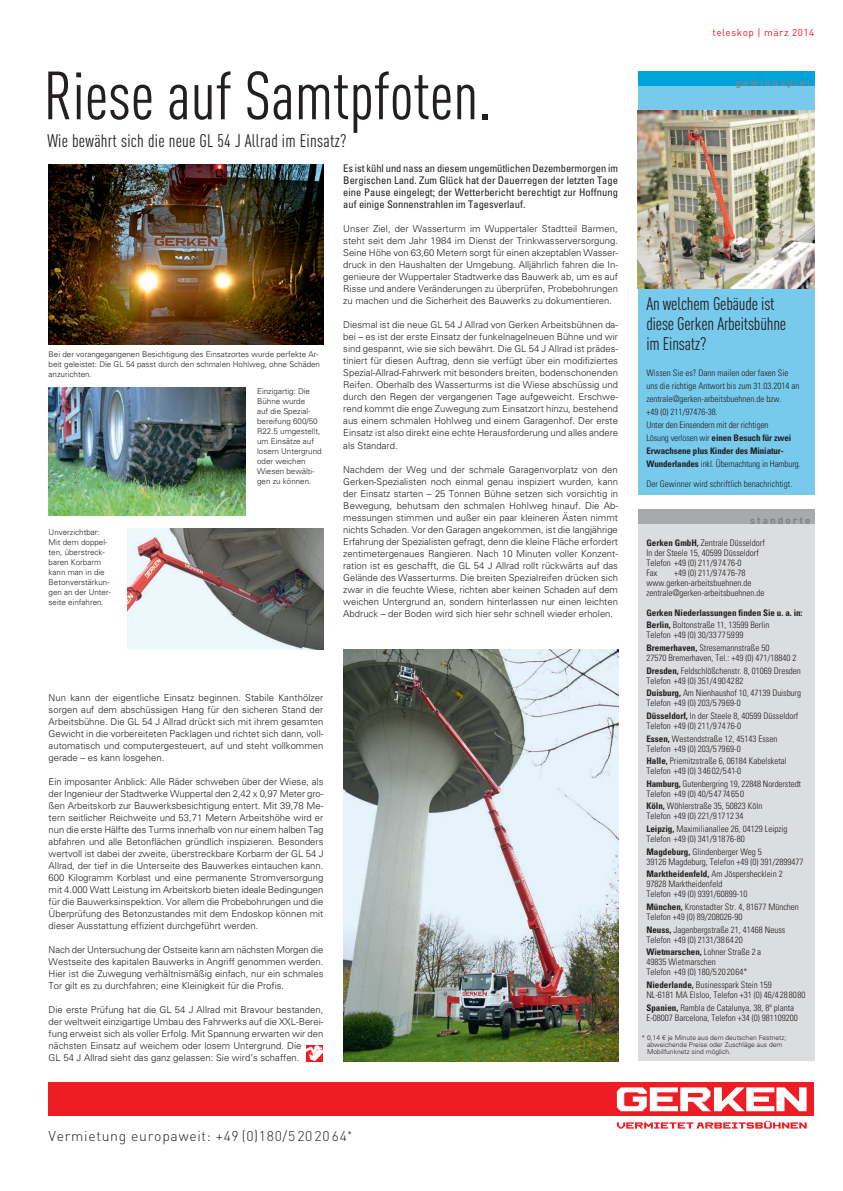
<style>
.page{position:relative;width:843px;height:1191px;background:#fff}
.page>*{position:absolute;margin:0;border:0;box-sizing:border-box;transform-origin:0 0}
.t1{font:67px "DIN Cond";color:#231f20}
.t2{font:18px/20px "DIN Cond";letter-spacing:-.01em;color:#231f20}
.t3{font:18px "DIN Cond";letter-spacing:.015em;color:#231f20}
.t4{font:300 14px "DIN";letter-spacing:.05em;color:#231f20}
.t5{font:condensed 10.5px/12px "Univers";color:#231f20;text-align:justify}
.t6{font:700 10px "DIN";letter-spacing:.2em;color:#808285}
.t7{font:10px "DIN";letter-spacing:.05em;color:#ee1d23}
.t8{font:300 9.5px/12px "Univers";color:#231f20;text-align:justify}
.t9{font:300 condensed 9px/10px "Univers";color:#231f20}
.t10{font:700 condensed 9px/12.6px "Univers";letter-spacing:-.005em;color:#231f20}
.t11{font:300 8px/10px "Univers";color:#231f20}
.t12{font:300 6.7px/7px "Univers";color:#231f20}
.s1{font-weight:700}
.s2{font-weight:300}
</style>
<div class="page">
<div style="left:638px;top:82px;width:176px;height:413px;background:#77caec"></div>
<div style="left:638px;top:515px;width:176px;height:545px;background:#dcdddf"></div>
<div style="left:49px;top:1082px;width:765px;height:33px;background:#ee1d23"></div>
<svg style="left:616px;top:1087px;width:190px;height:24px"></svg>
<svg style="left:617px;top:1120px;width:189px;height:8px"></svg>
<img style="left:638px;top:111px;width:176px;height:177px">
<div style="left:638px;top:71px;width:176px;height:15px;background:#00a4dc"></div>
<div style="left:638px;top:509px;width:176px;height:15px;background:#a8a9ad"></div>
<img style="left:49px;top:387px;width:196px;height:128px">
<img style="left:343px;top:649px;width:275px;height:411px">
<img style="left:127px;top:528px;width:196px;height:121px">
<img style="left:49px;top:165px;width:274px;height:180px">
<img style="left:306px;top:1045px;width:17px;height:16px">
<h1 class="t1" style="left:44px;top:57px;width:449px">Riese auf Samtpfoten.</h1>
<h2 class="t3" style="left:47px;top:130px;width:301px">Wie bewährt sich die neue GL 54 J Allrad im Einsatz?</h2>
<p class="t11" style="left:49px;top:349px;width:273px">Bei der vorangegangenen Besichtigung des Einsatzortes wurde perfekte Ar&shy;beit geleistet: Die GL 54 passt durch den schmalen Hohlweg, ohne Schäden anzurichten.</p>
<p class="t11" style="left:257px;top:386px;width:66px">Einzigartig: Die<br>Bühne wurde<br>auf die Spezial&shy;bereifung 600/50<br>R22.5 umgestellt, um Einsätze auf losem Untergrund oder weichen<br>Wiesen bewälti&shy;gen zu können.</p>
<p class="t11" style="left:49px;top:527px;width:64px">Unverzichtbar:<br>Mit dem doppel&shy;ten, überstreck&shy;baren Korbarm kann man in die<br>Betonverstärkun&shy;gen an der Unter&shy;seite einfahren.</p>
<p class="t5" style="left:343px;top:162px;width:276px">Es ist kühl und nass an diesem ungemütlichen Dezembermorgen im Bergischen Land. Zum Glück hat der Dauerregen der letzten Tage eine Pause eingelegt; der Wetterbericht berechtigt zur Hoffnung auf einige Sonnenstrahlen im Tagesverlauf.</p>
<p class="t8" style="left:343px;top:223px;width:276px">Unser Ziel, der Wasserturm im Wuppertaler Stadtteil Barmen, steht seit dem Jahr 1984 im Dienst der Trinkwasserversorgung.<br>Seine Höhe von 63,60 Metern sorgt für einen akzeptablen Wasser&shy;druck in den Haushalten der Umgebung. Alljährlich fahren die In&shy;genieure der Wuppertaler Stadtwerke das Bauwerk ab, um es auf Risse und andere Veränderungen zu überprüfen, Probebohrungen zu machen und die Sicherheit des Bauwerks zu dokumentieren.</p>
<p class="t8" style="left:343px;top:319px;width:276px">Diesmal ist die neue GL 54 J Allrad von Gerken Arbeitsbühnen da&shy;bei – es ist der erste Einsatz der funkelnagelneuen Bühne und wir sind gespannt, wie sie sich bewährt. Die GL 54 J Allrad ist prädes&shy;tiniert für diesen Auftrag, denn sie verfügt über ein modifiziertes Spezial-Allrad-Fahrwerk mit besonders breiten, bodenschonenden Reifen. Oberhalb des Wasserturms ist die Wiese abschüssig und durch den Regen der vergangenen Tage aufgeweicht. Erschwe&shy;rend kommt die enge Zuwegung zum Einsatzort hinzu, bestehend aus einem schmalen Hohlweg und einem Garagenhof. Der erste Einsatz ist also direkt eine echte Herausforderung und alles andere als Standard.</p>
<p class="t8" style="left:343px;top:463px;width:276px">Nachdem der Weg und der schmale Garagenvorplatz von den Gerken-Spezialisten noch einmal genau inspiziert wurden, kann der Einsatz starten – 25 Tonnen Bühne setzen sich vorsichtig in Bewegung, behutsam den schmalen Hohlweg hinauf. Die Ab&shy;messungen stimmen und außer ein paar kleineren Ästen nimmt nichts Schaden. Vor den Garagen angekommen, ist die langjährige Erfahrung der Spezialisten gefragt, denn die kleine Fläche erfordert zentimetergenaues Rangieren. Nach 10 Minuten voller Konzent&shy;ration ist es geschafft, die GL 54 J Allrad rollt rückwärts auf das Gelände des Wasserturms. Die breiten Spezialreifen drücken sich zwar in die feuchte Wiese, richten aber keinen Schaden auf dem weichen Untergrund an, sondern hinterlassen nur einen leichten Abdruck – der Boden wird sich hier sehr schnell wieder erholen.</p>
<p class="t8" style="left:49px;top:691px;width:276px">Nun kann der eigentliche Einsatz beginnen. Stabile Kanthölzer sorgen auf dem abschüssigen Hang für den sicheren Stand der Arbeitsbühne. Die GL 54 J Allrad drückt sich mit ihrem gesamten Gewicht in die vorbereiteten Packlagen und richtet sich dann, voll&shy;automatisch und computergesteuert, auf und steht vollkommen gerade – es kann losgehen.</p>
<p class="t8" style="left:49px;top:775px;width:276px">Ein imposanter Anblick: Alle Räder schweben über der Wiese, als der Ingenieur der Stadtwerke Wuppertal den 2,42 x 0,97 Meter gro&shy;ßen Arbeitskorb zur Bauwerksbesichtigung entert. Mit 39,78 Me&shy;tern seitlicher Reichweite und 53,71 Metern Arbeitshöhe wird er nun die erste Hälfte des Turms innerhalb von nur einem halben Tag abfahren und alle Betonflächen gründlich inspizieren. Besonders wertvoll ist dabei der zweite, überstreckbare Korbarm der GL 54 J Allrad, der tief in die Unterseite des Bauwerkes eintauchen kann.<br>600 Kilogramm Korblast und eine permanente Stromversorgung mit 4.000 Watt Leistung im Arbeitskorb bieten ideale Bedingungen für die Bauwerksinspektion. Vor allem die Probebohrungen und die Überprüfung des Betonzustandes mit dem Endoskop können mit dieser Ausstattung effizient durchgeführt werden.</p>
<p class="t8" style="left:49px;top:943px;width:276px">Nach der Untersuchung der Ostseite kann am nächsten Morgen die Westseite des kapitalen Bauwerks in Angriff genommen werden.<br>Hier ist die Zuwegung verhältnismäßig einfach, nur ein schmales Tor gilt es zu durchfahren; eine Kleinigkeit für die Profis.</p>
<p class="t8" style="left:49px;top:1003px;width:276px;text-align:left">Die erste Prüfung hat die GL 54 J Allrad mit Bravour bestanden, der weltweit einzigartige Umbau des Fahrwerks auf die XXL-Berei&shy;fung erweist sich als voller Erfolg. Mit Spannung erwarten wir den nächsten Einsatz auf weichem oder losem Untergrund. Die<br>GL 54 J Allrad sieht das ganz gelassen: Sie wird’s schaffen.</p>
<p class="t7" style="left:712px;top:26px;width:103px">teleskop | märz 2014</p>
<p class="t6" style="left:735px;top:76px;width:76px">gewinnspiel</p>
<h2 class="t2" style="left:646px;top:293px;width:141px">An welchem Gebäude ist diese Gerken Arbeitsbühne im Einsatz?</h2>
<p class="t9" style="left:646px;top:366px;width:156px;line-height:13px">Wissen Sie es? Dann mailen oder faxen Sie uns die richtige Antwort bis zum 31.03.2014 an zentrale@gerken-arbeitsbuehnen.de bzw.<br>+49 (0) 211/97476-38.<br>Unter den Einsendern mit der richtigen<br>Lösung verlosen wir <span class="s1">einen Besuch für zwei Erwachsene plus Kinder des Miniatur-Wunderlandes</span> inkl. Übernachtung in Hamburg.</p>
<p class="t9" style="left:646px;top:479px;width:147px">Der Gewinner wird schriftlich benachrichtigt.</p>
<p class="t6" style="left:750px;top:514px;width:62px">standorte</p>
<p class="t9" style="left:646px;top:537px;width:120px"><span class="s1">Gerken GmbH,</span> Zentrale Düsseldorf<br>In der Steele 15, 40599 Düsseldorf<br>Telefon +49 (0) 211/97476-0<br>Fax</p>
<p class="t9" style="left:646px;top:567px;width:120px;text-indent:28px">+49 (0) 211/97476-78 www.gerken-arbeitsbuehnen.de zentrale@gerken-arbeitsbuehnen.de</p>
<p class="t10" style="left:646px;top:606px;width:158px">Gerken Niederlassungen finden Sie u. a. in:<br>Berlin, <span class="s2">Boltonstraße 11, 13599 Berlin</span></p>
<p class="t9" style="left:646px;top:628px;width:124px;line-height:12.6px">Telefon +49 (0) 30/33775999<br><span class="s1">Bremerhaven,</span> Stresemannstraße 50</p>
<p class="t9" style="left:646px;top:651px;width:156px;line-height:12.6px">27570 Bremerhaven, Tel.: +49 (0) 471/18840 2<br><span class="s1">Dresden,</span> Feldschlößchenstr. 8, 01069 Dresden</p>
<p class="t9" style="left:646px;top:674px;width:156px;line-height:12.6px">Telefon +49 (0) 351/4904282<br><span class="s1">Duisburg,</span> Am Nienhaushof 10, 47139 Duisburg</p>
<p class="t9" style="left:646px;top:696px;width:153px;line-height:12.6px">Telefon +49 (0) 203/57969-0<br><span class="s1">Düsseldorf,</span> In der Steele 8, 40599 Düsseldorf</p>
<p class="t9" style="left:646px;top:719px;width:132px;line-height:12.6px">Telefon +49 (0) 211/97476-0<br><span class="s1">Essen,</span> Westendstraße 12, 45143 Essen</p>
<p class="t9" style="left:646px;top:742px;width:142px;line-height:12.6px">Telefon +49 (0) 203/57969-0<br><span class="s1">Halle,</span> Priemitzstraße 6, 06184 Kabelsketal</p>
<p class="t9" style="left:646px;top:764px;width:156px;line-height:12.6px">Telefon +49 (0) 34602/541-0<br><span class="s1">Hamburg,</span> Gutenbergring 19, 22848 Norderstedt</p>
<p class="t9" style="left:646px;top:787px;width:117px;line-height:12.6px">Telefon +49 (0) 40/54774650<br><span class="s1">Köln,</span> Wöhlerstraße 35, 50823 Köln</p>
<p class="t9" style="left:646px;top:809px;width:142px;line-height:12.6px">Telefon +49 (0) 221/91712 34<br><span class="s1">Leipzig,</span> Maximilianallee 26, 04129 Leipzig</p>
<p class="t9" style="left:646px;top:832px;width:117px;line-height:12.6px">Telefon +49 (0) 341/91876-80<br><span class="s1">Magdeburg,</span> Glindenberger Weg 5</p>
<p class="t9" style="left:646px;top:855px;width:158px;line-height:12.6px">39126 Magdeburg, Telefon +49 (0) 391/2899477<br><span class="s1">Marktheidenfeld,</span> Am Jöspershecklein 2</p>
<p class="t9" style="left:646px;top:879px;width:102px">97828 Marktheidenfeld<br>Telefon +49 (0) 9391/60899-10</p>
<p class="t9" style="left:646px;top:901px;width:154px"><span class="s1">München,</span> Kronstadter Str. 4, 81677 München<br>Telefon +49 (0) 89/208026-90</p>
<p class="t9" style="left:646px;top:924px;width:140px"><span class="s1">Neuss,</span> Jagenbergstraße 21, 41468 Neuss<br>Telefon +49 (0) 2131/386420</p>
<p class="t9" style="left:646px;top:947px;width:116px"><span class="s1">Wietmarschen,</span> Lohner Straße 2 a<br>49835 Wietmarschen<br>Telefon +49 (0) 180/5202064*</p>
<p class="t9" style="left:646px;top:979px;width:161px"><span class="s1">Niederlande,</span> Businesspark Stein 159<br>NL-6181 MA Elsloo, Telefon +31 (0) 46/4288080</p>
<p class="t9" style="left:646px;top:1002px;width:153px"><span class="s1">Spanien,</span> Rambla de Catalunya, 38, 8ª planta<br>E-08007 Barcelona, Telefon +34 (0) 981109200</p>
<p class="t12" style="left:647px;top:1034px;width:140px;text-indent:-6px">* 0,14 € je Minute aus dem deutschen Festnetz; abweichende Preise oder Zuschläge aus dem<br>Mobilfunknetz sind möglich.</p>
<h3 class="t4" style="left:49px;top:1126px;width:305px">Vermietung europaweit: +49 (0)180/5202064<sup>*</sup></h3>
</div>
